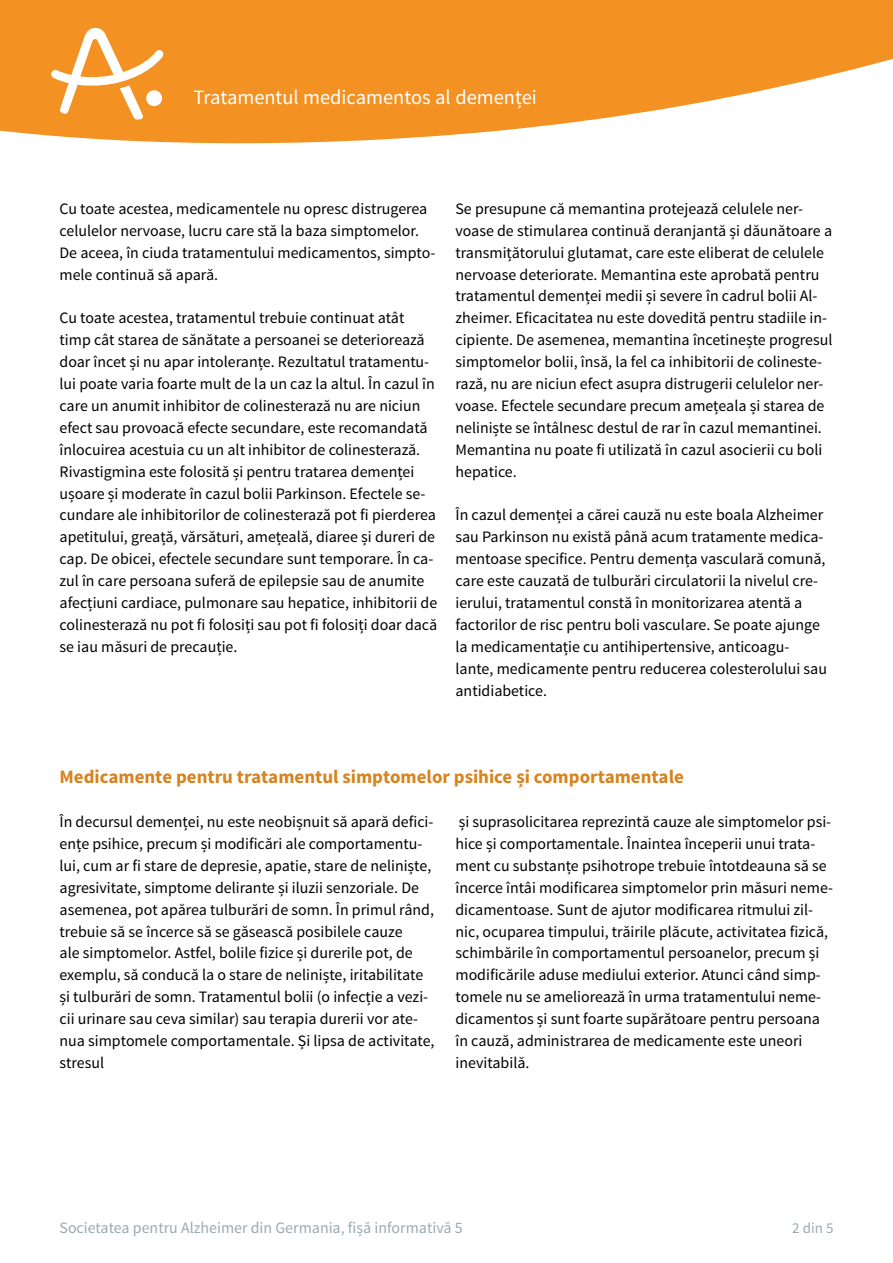
<style>
.page{position:relative;width:893px;height:1263px;background:#fff}
.page>*{position:absolute;margin:0;border:0;box-sizing:border-box;transform-origin:0 0}
.t1{font:20.4px "Source Sans Pro";color:#fff}
.Zwischenüberschrift{font:700 18.9px "Source Sans Pro";color:#d7831e}
.fließtext_ohne-Absta{font:15.9px/21.9px "Source Sans Pro";color:#000}
.t2{font:15.9px "Source Sans Pro";color:#9ca9b1}
.t3{font:15px "Source Sans Pro";color:#9ca9b1}
</style>
<div class="page">
<svg style="left:0;top:0;width:893px;height:143px;fill:#f39222"></svg>
<svg style="left:51px;top:28px;width:112px;height:92px"></svg>
<p class="t1" style="left:193px;top:85px;width:345px">Tratamentul medicamentos al demenței</p>
<p class="fließtext_ohne-Absta" style="left:60px;top:198px;width:377px">Cu toate acestea, medicamentele nu opresc distrugerea celulelor nervoase, lucru care stă la baza simptomelor.<br>De aceea, în ciuda tratamentului medicamentos, simpto&shy;mele continuă să apară.</p>
<p class="fließtext_ohne-Absta" style="left:60px;top:307px;width:379px">Cu toate acestea, tratamentul trebuie continuat atât timp cât starea de sănătate a persoanei se deteriorează doar încet și nu apar intoleranțe. Rezultatul tratamentu&shy;lui poate varia foarte mult de la un caz la altul. În cazul în care un anumit inhibitor de colinesterază nu are niciun efect sau provoacă efecte secundare, este recomandată înlocuirea acestuia cu un alt inhibitor de colinesterază.<br>Rivastigmina este folosită și pentru tratarea demenței ușoare și moderate în cazul bolii Parkinson. Efectele se&shy;cundare ale inhibitorilor de colinesterază pot fi pierderea apetitului, greață, vărsături, amețeală, diaree și dureri de cap. De obicei, efectele secundare sunt temporare. În ca&shy;zul în care persoana suferă de epilepsie sau de anumite afecțiuni cardiace, pulmonare sau hepatice, inhibitorii de colinesterază nu pot fi folosiți sau pot fi folosiți doar dacă se iau măsuri de precauție.</p>
<p class="fließtext_ohne-Absta" style="left:455px;top:198px;width:378px">Se presupune că memantina protejează celulele ner&shy;voase de stimularea continuă deranjantă și dăunătoare a transmițătorului glutamat, care este eliberat de celulele nervoase deteriorate. Memantina este aprobată pentru tratamentul demenței medii și severe în cadrul bolii Al&shy;zheimer. Eficacitatea nu este dovedită pentru stadiile in&shy;cipiente. De asemenea, memantina încetinește progresul simptomelor bolii, însă, la fel ca inhibitorii de colineste&shy;rază, nu are niciun efect asupra distrugerii celulelor ner&shy;voase. Efectele secundare precum amețeala și starea de neliniște se întâlnesc destul de rar în cazul memantinei.<br>Memantina nu poate fi utilizată în cazul asocierii cu boli hepatice.</p>
<p class="fließtext_ohne-Absta" style="left:455px;top:504px;width:373px">În cazul demenței a cărei cauză nu este boala Alzheimer sau Parkinson nu există până acum tratamente medica&shy;mentoase specifice. Pentru demența vasculară comună, care este cauzată de tulburări circulatorii la nivelul cre&shy;ierului, tratamentul constă în monitorizarea atentă a factorilor de risc pentru boli vasculare. Se poate ajunge la medicamentație cu antihipertensive, anticoagu&shy;lante, medicamente pentru reducerea colesterolului sau antidiabetice.</p>
<h2 class="Zwischenüberschrift" style="left:60px;top:765px;width:626px">Medicamente pentru tratamentul simptomelor psihice și comportamentale</h2>
<p class="fließtext_ohne-Absta" style="left:60px;top:811px;width:376px">În decursul demenței, nu este neobișnuit să apară defici&shy;ențe psihice, precum și modificări ale comportamentu&shy;lui, cum ar fi stare de depresie, apatie, stare de neliniște, agresivitate, simptome delirante și iluzii senzoriale. De asemenea, pot apărea tulburări de somn. În primul rând, trebuie să se încerce să se găsească posibilele cauze<br>ale simptomelor. Astfel, bolile fizice și durerile pot, de exemplu, să conducă la o stare de neliniște, iritabilitate și tulburări de somn. Tratamentul bolii (o infecție a vezi&shy;cii urinare sau ceva similar) sau terapia durerii vor ate&shy;nua simptomele comportamentale. Și lipsa de activitate, stresul</p>
<p class="fließtext_ohne-Absta" style="left:455px;top:811px;width:379px">și suprasolicitarea reprezintă cauze ale simptomelor psi&shy;hice și comportamentale. Înaintea începerii unui trata&shy;ment cu substanțe psihotrope trebuie întotdeauna să se încerce întâi modificarea simptomelor prin măsuri neme&shy;dicamentoase. Sunt de ajutor modificarea ritmului zil&shy;nic, ocuparea timpului, trăirile plăcute, activitatea fizică, schimbările în comportamentul persoanelor, precum și modificările aduse mediului exterior. Atunci când simp&shy;tomele nu se ameliorează în urma tratamentului neme&shy;dicamentos și sunt foarte supărătoare pentru persoana în cauză, administrarea de medicamente este uneori inevitabilă.</p>
<p class="t2" style="left:60px;top:1218px;width:405px">Societatea pentru Alzheimer din Germania, fișă informativă 5</p>
<p class="t3" style="left:792px;top:1219px;width:43px">2 din 5</p>
</div>
